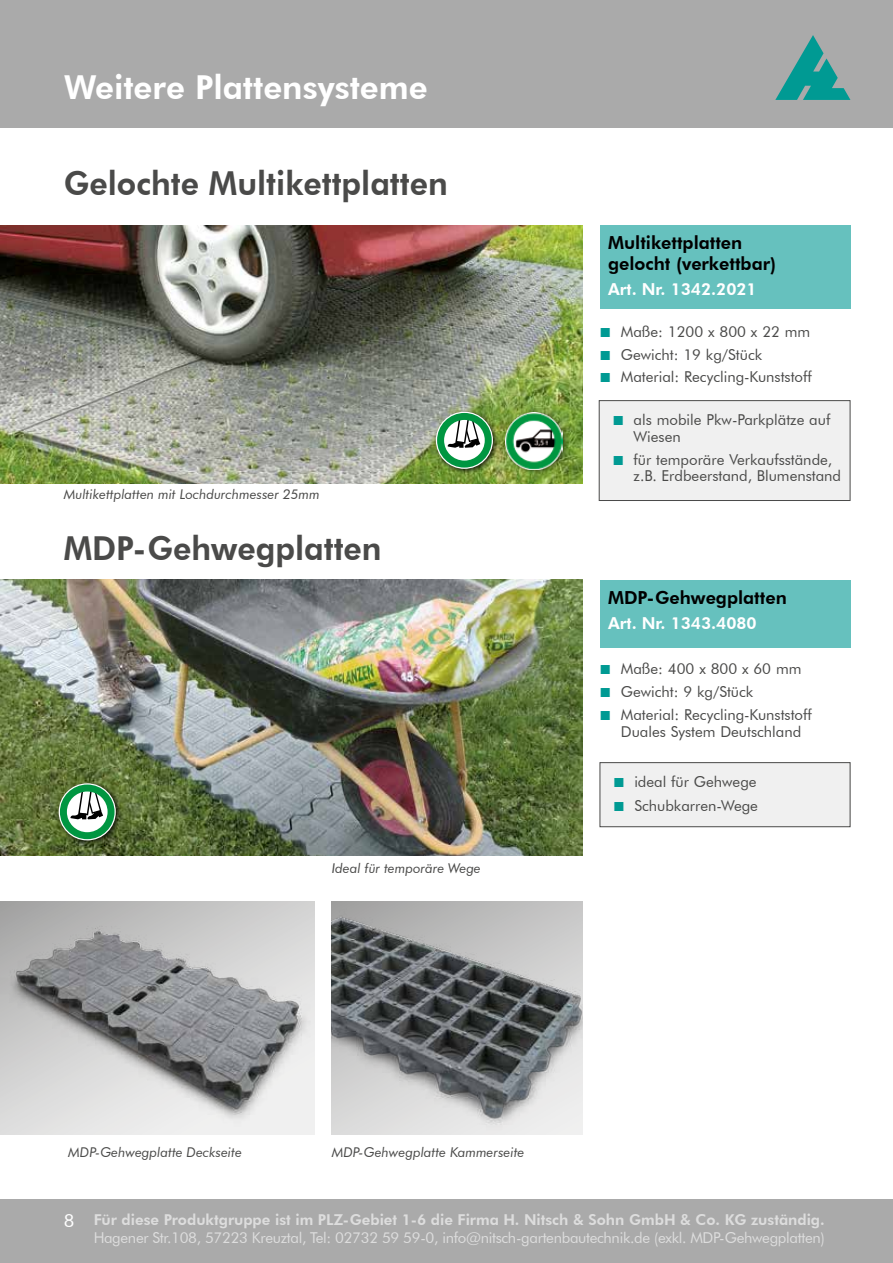
<style>
.page{position:relative;width:893px;height:1263px;background:#fff}
.page>*{position:absolute;margin:0;border:0;box-sizing:border-box;transform-origin:0 0}
.t1{font:800 33px "Futura BT";color:#4a4a49}
.t2{font:800 33px "Futura BT";color:#fff}
.t3{font:800 18px/21px "Futura BT";color:#000}
.t4{font:18px "Futura BT";color:#fff}
.t5{font:800 16.5px "Futura BT";color:#fff}
.t6{font:15px/16.5px "Futura BT";color:#4a4a49}
.t7{font:15px "Futura BT";letter-spacing:-.02em;color:#fff}
.t8{font:800 15px "Futura BT";color:#fff}
.t9{font:italic 13.5px "Futura BT";color:#4a4a49}
.s1{font-family:"Arial";font-size:19.5px;color:#009a93}
</style>
<div class="page">
<div style="left:0;top:0;width:893px;height:128px;background:#aaa"></div>
<div style="left:0;top:1199px;width:893px;height:64px;background:#aaa"></div>
<svg style="left:775px;top:35px;width:75px;height:65px"></svg>
<div style="left:599px;top:401px;width:251px;height:99px;background:#f0f0f0"></div>
<div style="left:599px;top:400px;width:251px;height:101px;border:1px solid #4a4a49"></div>
<div style="left:600px;top:763px;width:250px;height:64px;background:#f0f0f0"></div>
<div style="left:600px;top:762px;width:250px;height:65px;border:1px solid #4a4a49"></div>
<div style="left:600px;top:225px;width:250px;height:84px;background:#66c1be"></div>
<div style="left:600px;top:580px;width:250px;height:67px;background:#66c1be"></div>
<img style="left:0;top:579px;width:583px;height:276px">
<img style="left:0;top:225px;width:583px;height:258px">
<div style="left:433px;top:409px;width:66px;height:66px;background:#000;opacity:.75"></div>
<svg style="left:437px;top:413px;width:55px;height:55px"></svg>
<div style="left:56px;top:780px;width:66px;height:66px;background:#000;opacity:.75"></div>
<svg style="left:60px;top:784px;width:55px;height:55px"></svg>
<div style="left:503px;top:410px;width:66px;height:65px;background:#000;opacity:.5"></div>
<img style="left:506px;top:412px;width:57px;height:57px">
<div style="left:0;top:901px;width:315px;height:234px;background:linear-gradient(to right,#e1e1e1,#f4f4f4)"></div>
<img style="left:0;top:901px;width:315px;height:226px">
<img style="left:332px;top:901px;width:251px;height:234px">
<h1 class="t2" style="left:64px;top:68px;width:365px">Weitere Plattensysteme</h1>
<h1 class="t1" style="left:64px;top:163px;width:386px">Gelochte Multikettplatten</h1>
<p class="t9" style="left:64px;top:486px;width:257px">Multikettplatten mit Lochdurchmesser 25mm</p>
<h1 class="t1" style="left:64px;top:528px;width:319px">MDP-Gehwegplatten</h1>
<p class="t9" style="left:332px;top:860px;width:151px">Ideal für temporäre Wege</p>
<p class="t3" style="left:608px;top:232px;width:169px">Multikettplatten gelocht (verkettbar)</p>
<p class="t5" style="left:608px;top:279px;width:150px">Art. Nr. 1342.2021</p>
<p class="t6" style="left:600px;top:323px;width:212px"><span class="s1">■</span> Maße: 1200 x 800 x 22 mm</p>
<p class="t6" style="left:600px;top:346px;width:164px"><span class="s1">■</span> Gewicht: 19 kg/Stück</p>
<p class="t6" style="left:600px;top:369px;width:214px"><span class="s1">■</span> Material: Recycling-Kunststoff</p>
<p class="t6" style="left:634px;top:411px;width:198px;text-indent:-21px"><span class="s1">■</span> als mobile Pkw-Parkplätze auf<br>Wiesen</p>
<p class="t6" style="left:634px;top:451px;width:209px;text-indent:-21px"><span class="s1">■</span> für temporäre Verkaufsstände, z.B. Erdbeerstand, Blumenstand</p>
<p class="t3" style="left:608px;top:587px;width:180px">MDP-Gehwegplatten</p>
<p class="t5" style="left:608px;top:613px;width:150px">Art. Nr. 1343.4080</p>
<p class="t6" style="left:600px;top:661px;width:203px"><span class="s1">■</span> Maße: 400 x 800 x 60 mm</p>
<p class="t6" style="left:600px;top:684px;width:155px"><span class="s1">■</span> Gewicht: 9 kg/Stück</p>
<p class="t6" style="left:621px;top:706px;width:192px;line-height:17.2px;text-indent:-21px"><span class="s1">■</span> Material: Recycling-Kunststoff<br>Duales System Deutschland</p>
<p class="t6" style="left:613px;top:773px;width:145px"><span class="s1">■</span> ideal für Gehwege</p>
<p class="t6" style="left:613px;top:797px;width:146px"><span class="s1">■</span> Schubkarren-Wege</p>
<p class="t9" style="left:68px;top:1144px;width:175px">MDP-Gehwegplatte Deckseite</p>
<p class="t9" style="left:332px;top:1144px;width:194px">MDP-Gehwegplatte Kammerseite</p>
<p class="t4" style="left:64px;top:1209px;width:12px">8</p>
<p class="t8" style="left:94px;top:1210px;width:732px">Für diese Produktgruppe ist im PLZ-Gebiet 1-6 die Firma H. Nitsch &amp; Sohn GmbH &amp; Co. KG zuständig.</p>
<p class="t7" style="left:94px;top:1228px;width:733px">Hagener Str.108, 57223 Kreuztal, Tel: 02732 59 59-0, info@nitsch-gartenbautechnik.de (exkl. MDP-Gehwegplatten)</p>
</div>
